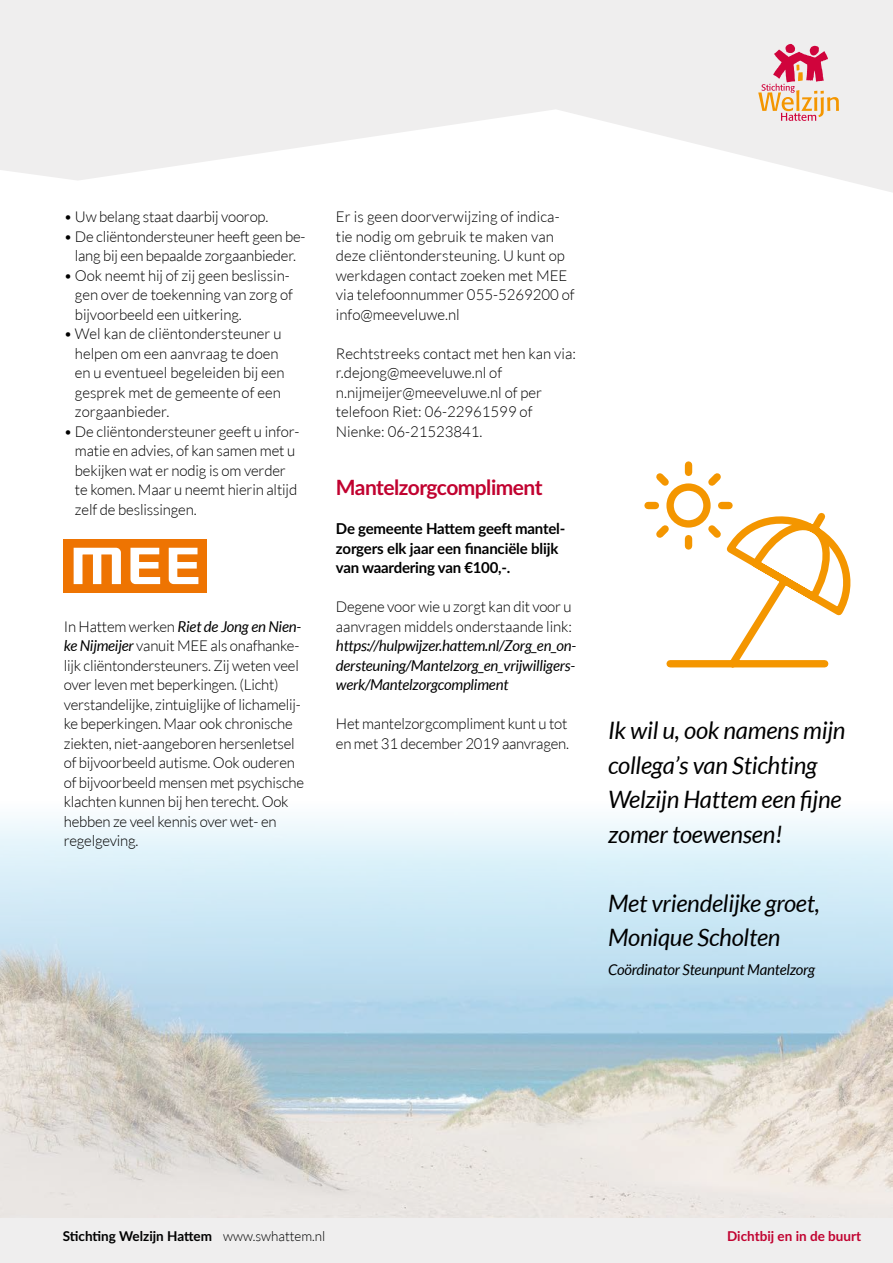
<style>
.page{position:relative;width:893px;height:1263px;background:#fff}
.page>*{position:absolute;margin:0;border:0;box-sizing:border-box;transform-origin:0 0}
.t1{font:italic 24px/34.5px "Lato";letter-spacing:-.01em;color:#000}
.t2{font:700 21px "Lato";letter-spacing:-.025em;color:#c10230}
.t3{font:300 15px/19.5px "Lato";letter-spacing:-.01em;color:#000}
.t4{font:italic 15px/19.5px "Lato";letter-spacing:-.015em;color:#000;text-align:justify}
.t5{font:700 15px/19.5px "Lato";letter-spacing:-.015em;color:#000}
.t6{font:700 13.5px "Lato";color:#000}
.t7{font:700 13.5px "Lato";color:#c10230}
.s1{font-weight:400;font-style:italic}
.s2{font-weight:300}
</style>
<div class="page">
<img style="left:0;top:818px;width:893px;height:400px">
<svg style="left:0;top:0;width:893px;height:193px;fill:#efeeee"></svg>
<svg style="left:758px;top:44px;width:81px;height:77px;background:#e9b5b1"></svg>
<div style="left:0;top:1218px;width:893px;height:45px;background:#efeeee"></div>
<div style="left:64px;top:539px;width:143px;height:54px;background:#ee7402"></div>
<svg style="left:74px;top:548px;width:47px;height:36px"></svg>
<svg style="left:130px;top:548px;width:30px;height:36px"></svg>
<svg style="left:169px;top:548px;width:29px;height:36px"></svg>
<svg style="left:644px;top:461px;width:207px;height:207px"></svg>
<p class="t3" style="left:64px;top:207px;width:206px">• Uw belang staat daarbij voorop.</p>
<p class="t3" style="left:64px;top:227px;width:243px;text-align:center">• De cliëntondersteuner heeft geen be&shy;lang bij een bepaalde zorgaanbieder.</p>
<p class="t3" style="left:75px;top:266px;width:220px;text-indent:-11px">• Ook neemt hij of zij geen beslissin&shy;gen over de toekenning van zorg of bijvoorbeeld een uitkering.</p>
<p class="t3" style="left:75px;top:324px;width:211px;text-indent:-11px">• Wel kan de cliëntondersteuner u helpen om een aanvraag te doen en u eventueel begeleiden bij een gesprek met de gemeente of een zorgaanbieder.</p>
<p class="t3" style="left:75px;top:422px;width:226px;text-indent:-11px">• De cliëntondersteuner geeft u infor&shy;matie en advies, of kan samen met u bekijken wat er nodig is om verder te komen. Maar u neemt hierin altijd zelf de beslissingen.</p>
<p class="t3" style="left:64px;top:617px;width:242px">In Hattem werken <span class="s1">Riet de Jong en Nien&shy;ke Nijmeijer</span> vanuit MEE als onafhanke&shy;lijk cliëntondersteuners. Zij weten veel over leven met beperkingen. (Licht) verstandelijke, zintuiglijke of lichamelij&shy;ke beperkingen. Maar ook chronische ziekten, niet-aangeboren hersenletsel of bijvoorbeeld autisme. Ook ouderen of bijvoorbeeld mensen met psychische klachten kunnen bij hen terecht. Ook hebben ze veel kennis over wet- en regelgeving.</p>
<p class="t3" style="left:336px;top:207px;width:240px">Er is geen doorverwijzing of indica&shy;tie nodig om gebruik te maken van deze cliëntondersteuning. U kunt op werkdagen contact zoeken met MEE via telefoonnummer 055-5269200 of info@meeveluwe.nl</p>
<p class="t3" style="left:336px;top:344px;width:241px">Rechtstreeks contact met hen kan via: r.dejong@meeveluwe.nl of n.nijmeijer@meeveluwe.nl of per telefoon Riet: 06-22961599 of<br>Nienke: 06-21523841.</p>
<h2 class="t2" style="left:336px;top:472px;width:208px">Mantelzorgcompliment</h2>
<p class="t5" style="left:336px;top:518px;width:231px">De gemeente Hattem geeft mantel&shy;zorgers elk jaar een financiële blijk van waardering van €100,-.</p>
<p class="t3" style="left:336px;top:597px;width:238px">Degene voor wie u zorgt kan dit voor u aanvragen middels onderstaande link:</p>
<p class="t4" style="left:336px;top:637px;width:242px">https://hulpwijzer.hattem.nl/Zorg_en_on&shy;dersteuning/Mantelzorg_en_vrijwilligers&shy;werk/Mantelzorgcompliment</p>
<p class="t3" style="left:336px;top:714px;width:235px">Het mantelzorgcompliment kunt u tot en met 31 december 2019 aanvragen.</p>
<h1 class="t1" style="left:608px;top:714px;width:239px">Ik wil u, ook namens mijn collega’s van Stichting<br>Welzijn Hattem een fijne zomer toewensen!</h1>
<h1 class="t1" style="left:608px;top:886px;width:213px">Met vriendelijke groet,<br>Monique Scholten</h1>
<p class="t4" style="left:608px;top:960px;width:209px">Coördinator Steunpunt Mantelzorg</p>
<p class="t6" style="left:63px;top:1226px;width:264px">Stichting Welzijn Hattem <span class="s2">www.swhattem.nl</span></p>
<p class="t7" style="left:727px;top:1226px;width:135px">Dichtbij en in de buurt</p>
</div>
